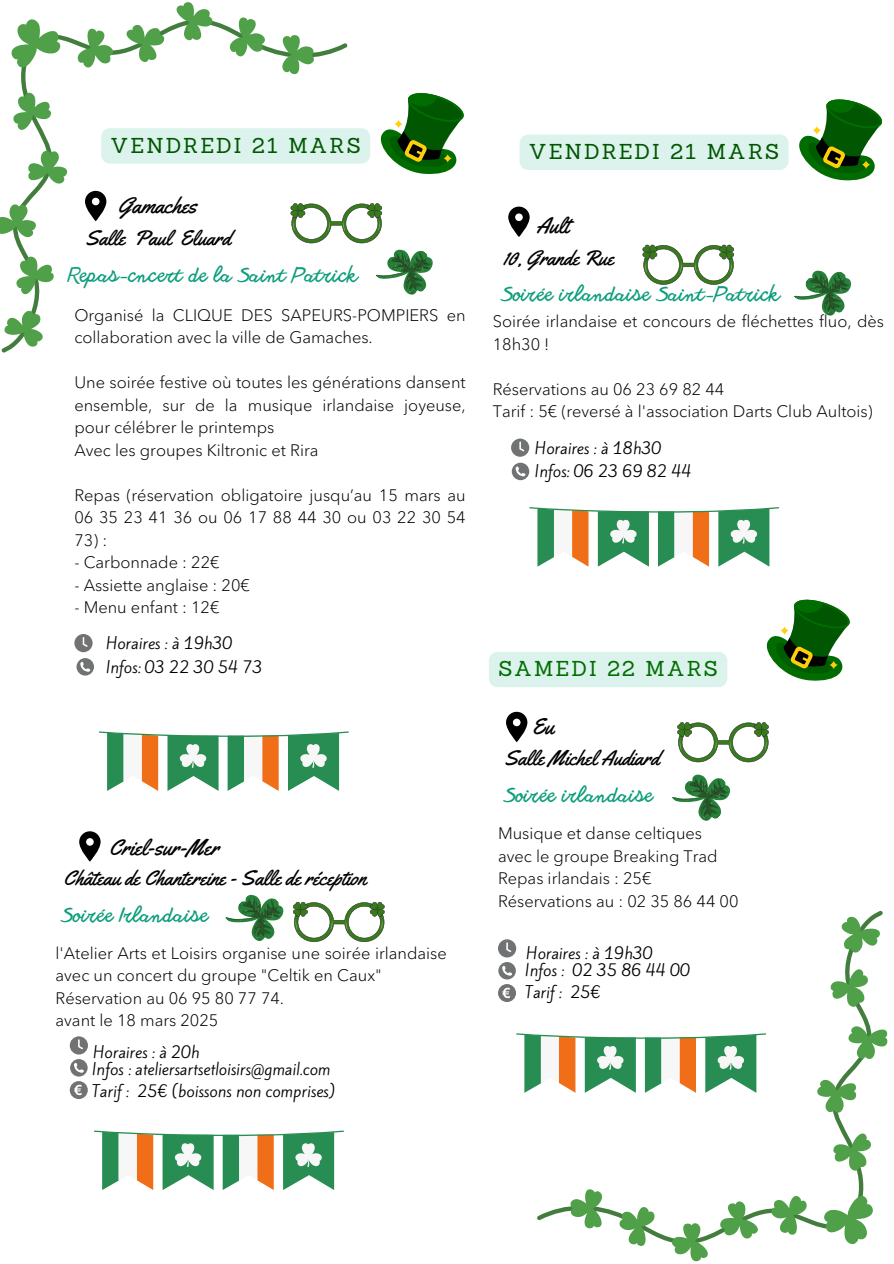
<style>
.page{position:relative;width:894px;height:1264px;background:#fff}
.page>*{position:absolute;margin:0;border:0;box-sizing:border-box;transform-origin:0 0}
.t1{font:22.5px "Yellowtail";color:#000}
.t2{font:21px "Yellowtail";color:#000}
.t3{font:21px "Sanchez";letter-spacing:.1em;color:#015601}
.t4{font:21px "Sanchez";letter-spacing:.1em;color:#016d00}
.t5{font:300 19.5px "Another Shabby";color:#0c9d7b}
.t6{font:300 16.5px/22.5px "Avenir Next Cyr";color:#000}
.t7{font:15px "Kite One";color:#000}
</style>
<div class="page">
<svg style="left:74px;top:634px;width:18px;height:18px"></svg>
<svg style="left:76px;top:658px;width:18px;height:17px"></svg>
<svg style="left:99px;top:731px;width:250px;height:60px"></svg>
<svg style="left:347px;top:128px;width:23px;height:36px"></svg>
<svg style="left:380px;top:93px;width:84px;height:81px"></svg>
<svg style="left:21px;top:35px;width:326px;height:267px"></svg>
<svg style="left:1px;top:302px;width:42px;height:51px"></svg>
<svg style="left:0;top:143px;width:75px;height:153px"></svg>
<svg style="left:13px;top:91px;width:39px;height:41px"></svg>
<svg style="left:67px;top:2px;width:254px;height:79px"></svg>
<svg style="left:11px;top:19px;width:50px;height:51px"></svg>
<svg style="left:817px;top:910px;width:71px;height:210px"></svg>
<svg style="left:833px;top:1131px;width:38px;height:40px"></svg>
<svg style="left:563px;top:1189px;width:254px;height:73px"></svg>
<svg style="left:823px;top:1193px;width:50px;height:52px"></svg>
<svg style="left:290px;top:203px;width:143px;height:99px"></svg>
<svg style="left:508px;top:207px;width:21px;height:30px"></svg>
<svg style="left:794px;top:270px;width:57px;height:46px"></svg>
<svg style="left:529px;top:507px;width:250px;height:59px"></svg>
<svg style="left:511px;top:438px;width:18px;height:18px"></svg>
<svg style="left:511px;top:462px;width:18px;height:18px"></svg>
<svg style="left:642px;top:244px;width:92px;height:41px"></svg>
<div style="left:519px;top:134px;width:269px;height:36px;background:#dcf3ed"></div>
<svg style="left:799px;top:99px;width:83px;height:82px"></svg>
<svg style="left:506px;top:711px;width:21px;height:31px"></svg>
<div style="left:498px;top:984px;width:18px;height:18px;background:#717273;border-radius:50%"></div>
<svg style="left:502px;top:987px;width:7px;height:11px"></svg>
<svg style="left:498px;top:939px;width:18px;height:40px"></svg>
<svg style="left:516px;top:1033px;width:250px;height:59px"></svg>
<svg style="left:766px;top:599px;width:84px;height:82px"></svg>
<div style="left:489px;top:652px;width:238px;height:35px;background:#dcf3ed"></div>
<svg style="left:672px;top:722px;width:97px;height:99px"></svg>
<svg style="left:79px;top:831px;width:22px;height:30px"></svg>
<svg style="left:94px;top:1130px;width:250px;height:59px"></svg>
<svg style="left:225px;top:894px;width:160px;height:48px"></svg>
<div style="left:70px;top:1081px;width:18px;height:18px;background:#717273;border-radius:50%"></div>
<svg style="left:74px;top:1084px;width:8px;height:11px"></svg>
<svg style="left:70px;top:1036px;width:18px;height:40px"></svg>
<p class="t3" style="left:111px;top:132px;width:251px">VENDREDI 21 MARS</p>
<p class="t1" style="left:118px;top:191px;width:80px">Gamaches</p>
<p class="t2" style="left:85px;top:224px;width:147px">Salle Paul Eluard</p>
<p class="t5" style="left:68px;top:265px;width:291px">Repas-cncert de la Saint Patrick</p>
<h1 class="t6" style="left:74px;top:303px;width:392px">Organisé la CLIQUE DES SAPEURS-POMPIERS en collaboration avec la ville de Gamaches.</h1>
<p class="t6" style="left:74px;top:371px;width:392px;text-align:justify">Une soirée festive où toutes les générations dansent ensemble, sur de la musique irlandaise joyeuse, pour célébrer le printemps</p>
<h2 class="t6" style="left:74px;top:438px;width:245px">Avec les groupes Kiltronic et Rira</h2>
<p class="t6" style="left:74px;top:483px;width:392px">Repas (réservation obligatoire jusqu’au 15 mars au<br>06 35 23 41 36 ou 06 17 88 44 30 ou 03 22 30 54</p>
<p class="t6" style="left:74px;top:528px;width:34px">73) :</p>
<h2 class="t6" style="left:74px;top:551px;width:147px">- Carbonnade : 22€</h2>
<p class="t6" style="left:74px;top:573px;width:177px">- Assiette anglaise : 20€</p>
<h3 class="t6" style="left:74px;top:596px;width:147px">- Menu enfant : 12€</h3>
<p class="t7" style="left:106px;top:632px;width:128px">Horaires : à 19h30</p>
<p class="t7" style="left:106px;top:656px;width:158px">Infos: 03 22 30 54 73</p>
<p class="t1" style="left:109px;top:833px;width:111px">Criel-sur-Mer</p>
<p class="t2" style="left:63px;top:864px;width:304px">Château de Chantereine - Salle de réception</p>
<p class="t5" style="left:62px;top:904px;width:149px">Soirée Irlandaise</p>
<h1 class="t6" style="left:55px;top:941px;width:392px">l'Atelier Arts et Loisirs organise une soirée irlandaise avec un concert du groupe "Celtik en Caux"</h1>
<p class="t6" style="left:55px;top:986px;width:230px">Réservation au 06 95 80 77 74.</p>
<p class="t6" style="left:55px;top:1009px;width:164px">avant le 18 mars 2025</p>
<h2 class="t7" style="left:93px;top:1041px;width:108px">Horaires : à 20h</h2>
<h2 class="t7" style="left:92px;top:1058px;width:240px">Infos : ateliersartsetloisirs@gmail.com</h2>
<p class="t7" style="left:92px;top:1080px;width:245px">Tarif : 25€ (boissons non comprises)</p>
<p class="t3" style="left:529px;top:138px;width:251px">VENDREDI 21 MARS</p>
<p class="t1" style="left:536px;top:211px;width:34px">Ault</p>
<p class="t2" style="left:503px;top:244px;width:112px">10, Grande Rue</p>
<p class="t5" style="left:501px;top:284px;width:280px">Soirée irlandaise Saint-Patrick</p>
<p class="t6" style="left:492px;top:310px;width:392px">Soirée irlandaise et concours de fléchettes fluo, dès<br>18h30 !</p>
<p class="t6" style="left:492px;top:377px;width:233px">Réservations au 06 23 69 82 44</p>
<h1 class="t6" style="left:492px;top:400px;width:381px">Tarif : 5€ (reversé à l'association Darts Club Aultois)</h1>
<p class="t7" style="left:535px;top:437px;width:128px">Horaires : à 18h30</p>
<h2 class="t7" style="left:535px;top:461px;width:158px">Infos: 06 23 69 82 44</h2>
<p class="t4" style="left:498px;top:655px;width:221px">SAMEDI 22 MARS</p>
<h2 class="t1" style="left:531px;top:712px;width:24px">Eu</h2>
<p class="t2" style="left:504px;top:745px;width:157px">Salle Michel Audiard</p>
<h3 class="t5" style="left:504px;top:785px;width:151px">Soirée irlandaise</h3>
<p class="t6" style="left:498px;top:821px;width:205px">Musique et danse celtiques</p>
<p class="t6" style="left:498px;top:844px;width:221px">avec le groupe Breaking Trad</p>
<p class="t6" style="left:498px;top:866px;width:155px">Repas irlandais : 25€</p>
<p class="t6" style="left:498px;top:889px;width:242px">Réservations au : 02 35 86 44 00</p>
<p class="t7" style="left:526px;top:942px;width:128px">Horaires : à 19h30</p>
<p class="t7" style="left:525px;top:959px;width:166px">Infos : 02 35 86 44 00</p>
<p class="t7" style="left:525px;top:981px;width:77px">Tarif : 25€</p>
</div>
